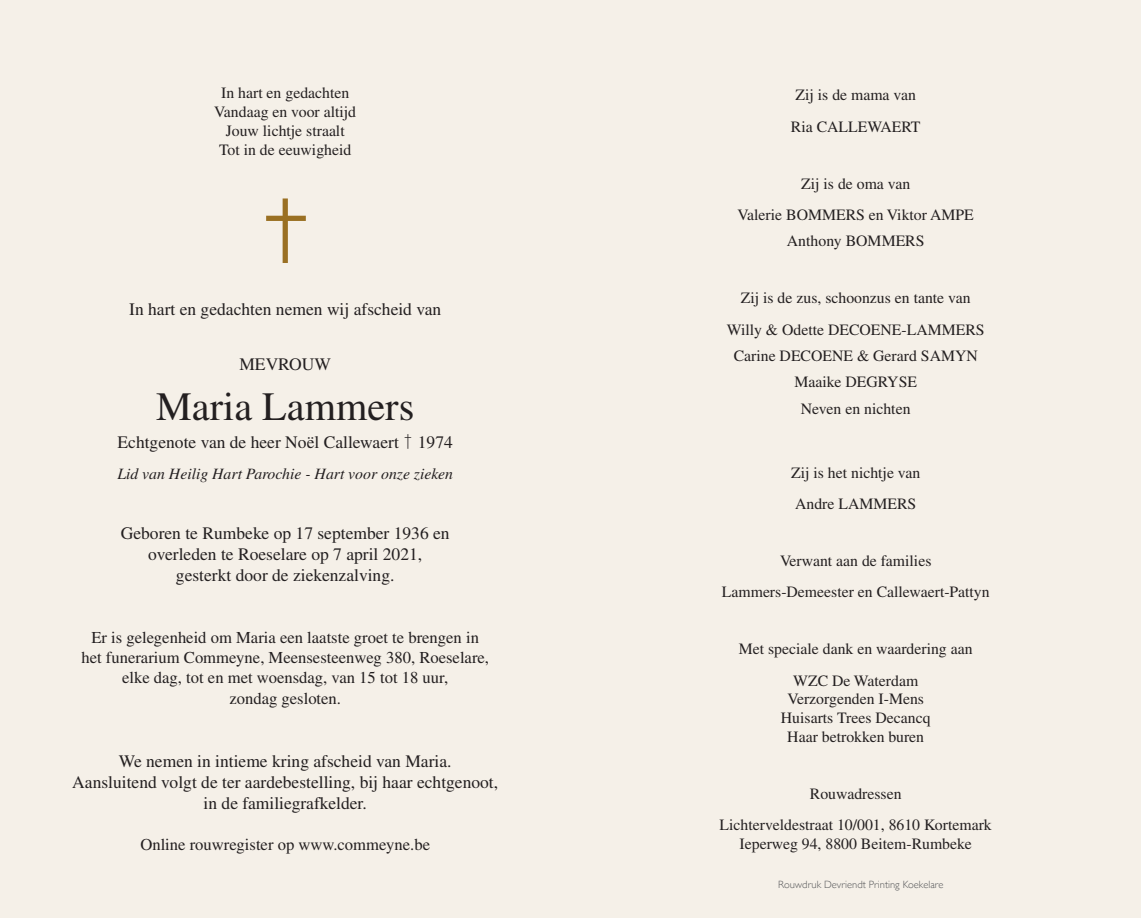
<style>
.page{position:relative;width:1141px;height:918px;background:#f5f0e8}
.page>*{position:absolute;margin:0;border:0;box-sizing:border-box;transform-origin:0 0}
.t1{font:40.25px "Times LT Std";color:#231f20}
.t2{font:17.5px/21px "Times LT Std";color:#231f20;text-align:center}
.t3{font:16.62px/20.3px "Times LT Std";color:#231f20;text-align:center}
.t4{font:15.75px/31.5px "Times LT Std";color:#231f20;text-align:center}
.t5{font:italic 15.75px "Times LT Std";color:#231f20}
.t6{font:300 10.5px "Gill Sans";color:#57585a}
.s1{font-family:"Futura Std";font-weight:300;font-size:15.75px}
</style>
<div class="page">
<div style="left:283px;top:198px;width:5px;height:65px;background:#9a7023"></div>
<div style="left:266px;top:216px;width:40px;height:5px;background:#9a7023"></div>
<p class="t4" style="left:214px;top:83px;width:143px;line-height:18.9px">In hart en gedachten<br>Vandaag en voor altijd<br>Jouw lichtje straalt<br>Tot in de eeuwigheid</p>
<p class="t2" style="left:129px;top:299px;width:314px">In hart en gedachten nemen wij afscheid van</p>
<p class="t2" style="left:239px;top:353px;width:93px">MEVROUW</p>
<h1 class="t1" style="left:156px;top:383px;width:260px">Maria Lammers</h1>
<p class="t2" style="left:118px;top:431px;width:337px">Echtgenote van de heer Noël Callewaert <span class="s1">†</span> 1974</p>
<p class="t5" style="left:117px;top:465px;width:337px">Lid van Heilig Hart Parochie - Hart voor onze zieken</p>
<p class="t2" style="left:121px;top:522px;width:330px">Geboren te Rumbeke op 17 september 1936 en overleden te Roeselare op 7 april 2021, gesterkt door de ziekenzalving.</p>
<p class="t3" style="left:81px;top:627px;width:409px">Er is gelegenheid om Maria een laatste groet te brengen in het funerarium Commeyne, Meensesteenweg 380, Roeselare, elke dag, tot en met woensdag, van 15 tot 18 uur,<br>zondag gesloten.</p>
<p class="t2" style="left:72px;top:750px;width:427px">We nemen in intieme kring afscheid van Maria.<br>Aansluitend volgt de ter aardebestelling, bij haar echtgenoot, in de familiegrafkelder.</p>
<p class="t3" style="left:140px;top:833px;width:291px">Online rouwregister op www.commeyne.be</p>
<p class="t4" style="left:791px;top:79px;width:131px;text-align:left">Zij is de mama van<br>Ria CALLEWAERT</p>
<p class="t4" style="left:738px;top:168px;width:238px">Zij is de oma van<br>Valerie BOMMERS en Viktor AMPE</p>
<p class="t4" style="left:787px;top:225px;width:139px">Anthony BOMMERS</p>
<p class="t4" style="left:727px;top:282px;width:259px">Zij is de zus, schoonzus en tante van<br>Willy &amp; Odette DECOENE-LAMMERS</p>
<p class="t4" style="left:734px;top:342px;width:246px;line-height:26.2px">Carine DECOENE &amp; Gerard SAMYN<br>Maaike DEGRYSE<br>Neven en nichten</p>
<p class="t4" style="left:791px;top:456px;width:131px;text-align:left">Zij is het nichtje van<br>Andre LAMMERS</p>
<p class="t4" style="left:722px;top:545px;width:269px">Verwant aan de families<br>Lammers-Demeester en Callewaert-Pattyn</p>
<p class="t4" style="left:739px;top:633px;width:235px">Met speciale dank en waardering aan<br>WZC De Waterdam</p>
<p class="t4" style="left:781px;top:689px;width:151px;line-height:18.9px">Verzorgenden I-Mens<br>Huisarts Trees Decancq<br>Haar betrokken buren</p>
<p class="t4" style="left:720px;top:778px;width:274px">Rouwadressen<br>Lichterveldestraat 10/001, 8610 Kortemark</p>
<p class="t4" style="left:740px;top:828px;width:234px">Ieperweg 94, 8800 Beitem-Rumbeke</p>
<p class="t6" style="left:778px;top:876px;width:167px">Rouwdruk Devriendt Printing Koekelare</p>
</div>
